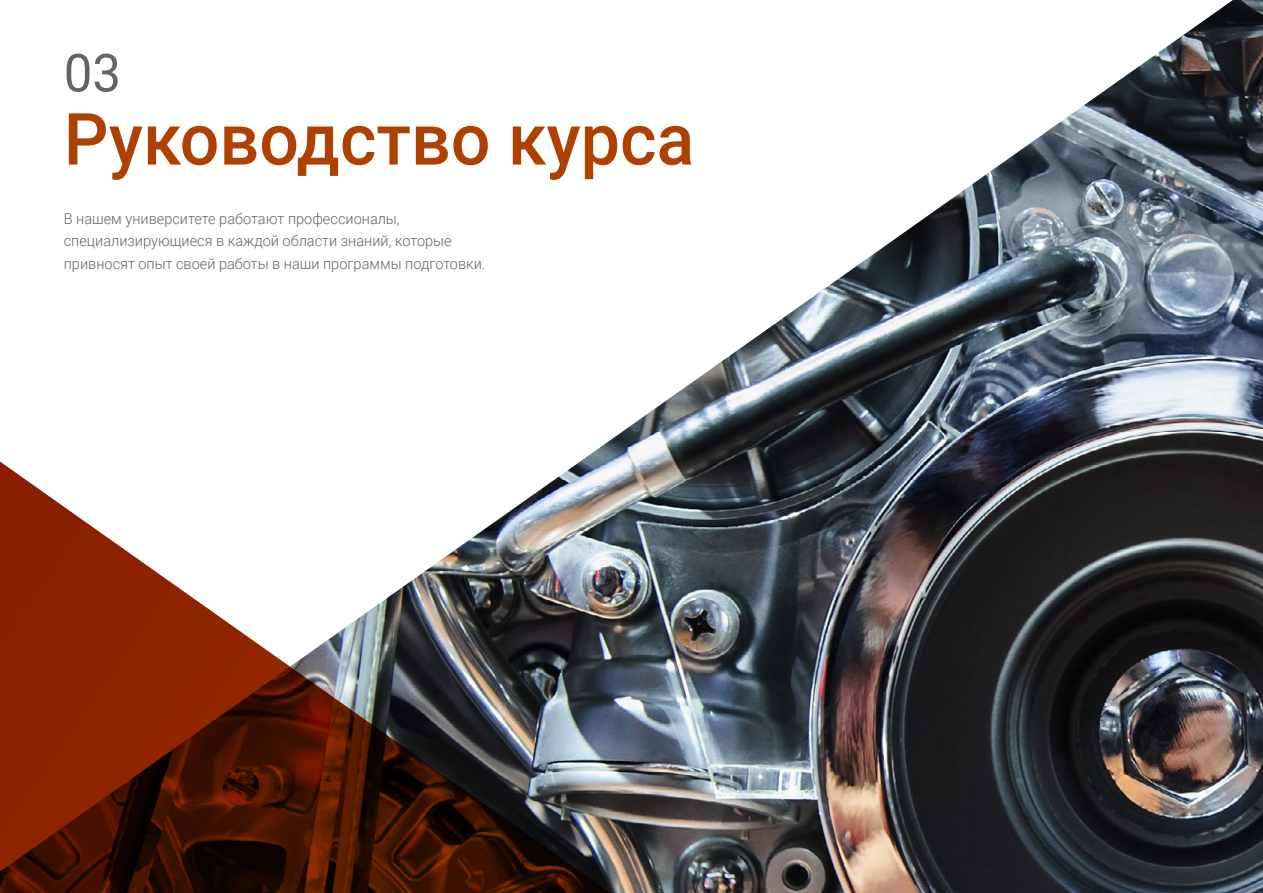
<style>
.page{position:relative;width:1263px;height:893px;background:#fff}
.page>*{position:absolute;margin:0;border:0;box-sizing:border-box;transform-origin:0 0}
.t1{font:500 72px "Roboto";color:#ae4000}
.t2{font:52.5px "Roboto";color:#61646a}
.t3{font:300 15px/22.5px "Roboto";color:#61646a}
</style>
<div class="page">
<img style="left:602px;top:0;width:661px;height:893px">
<img style="left:0;top:446px;width:640px;height:447px">
<h2 class="t2" style="left:64px;top:36px;width:59px">03</h2>
<h1 class="t1" style="left:64px;top:89px;width:632px">Руководство курса</h1>
<p class="t3" style="left:64px;top:207px;width:423px">В нашем университете работают профессионалы, специализирующиеся в каждой области знаний, которые привносят опыт своей работы в наши программы подготовки.</p>
</div>
